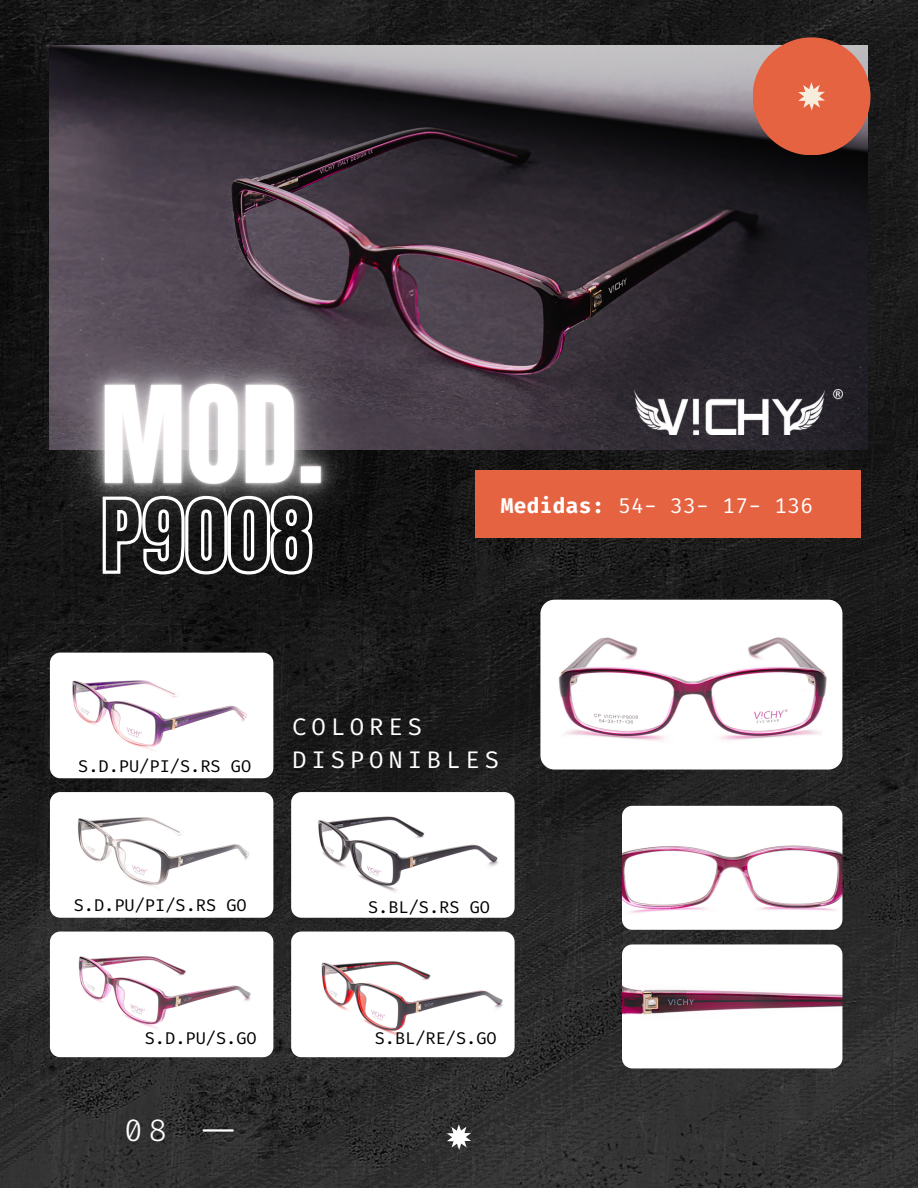
<style>
.page{position:relative;width:918px;height:1188px;background:#fff}
.page>*{position:absolute;margin:0;border:0;box-sizing:border-box;transform-origin:0 0}
.t1{font:300 31.05px "Fira Code";color:#fff}
.t2{font:24px "Fira Code";letter-spacing:.205em;color:#fff}
.t3{font:21.3px "Fira Code";letter-spacing:.015em;color:#fff}
.t4{font:16.95px "Fira Code";color:#000}
.s1{font-weight:700}
</style>
<div class="page">
<img style="left:0;top:0;width:918px;height:1188px">
<img style="left:50px;top:45px;width:818px;height:404px">
<hr style="left:204px;top:1129px;width:29px;height:3px;background:#fff">
<div style="left:475px;top:470px;width:386px;height:68px;background:#e66341"></div>
<img style="left:0;top:247px;width:429px;height:380px">
<div style="left:753px;top:37px;width:118px;height:118px;background:#e66341;border-radius:50%"></div>
<svg style="left:798px;top:82px;width:27px;height:28px"></svg>
<svg style="left:447px;top:1124px;width:24px;height:26px"></svg>
<img style="left:635px;top:389px;width:208px;height:45px">
<img style="left:50px;top:653px;width:223px;height:125px;border-radius:10px">
<img style="left:540px;top:600px;width:302px;height:170px;border-radius:14px">
<img style="left:622px;top:806px;width:220px;height:124px;border-radius:10px">
<img style="left:622px;top:944px;width:220px;height:124px;border-radius:10px">
<img style="left:50px;top:792px;width:223px;height:126px;border-radius:10px">
<img style="left:50px;top:932px;width:223px;height:125px;border-radius:10px">
<img style="left:291px;top:792px;width:224px;height:126px;border-radius:10px">
<img style="left:291px;top:932px;width:224px;height:125px;border-radius:10px">
<svg style="left:101px;top:494px;width:213px;height:82px"></svg>
<p class="t3" style="left:501px;top:492px;width:314px"><span class="s1">Medidas:</span> 54- 33- 17- 136</p>
<p class="t4" style="left:78px;top:756px;width:175px">S.D.PU/PI/S.RS GO</p>
<p class="t2" style="left:292px;top:711px;width:131px">COLORES</p>
<p class="t2" style="left:292px;top:744px;width:208px">DISPONIBLES</p>
<p class="t4" style="left:74px;top:895px;width:175px">S.D.PU/PI/S.RS GO</p>
<p class="t4" style="left:145px;top:1028px;width:113px">S.D.PU/S.GO</p>
<p class="t1" style="left:124px;top:1110px;width:45px">08</p>
<p class="t4" style="left:368px;top:896px;width:124px">S.BL/S.RS GO</p>
<p class="t4" style="left:375px;top:1028px;width:124px">S.BL/RE/S.GO</p>
</div>
